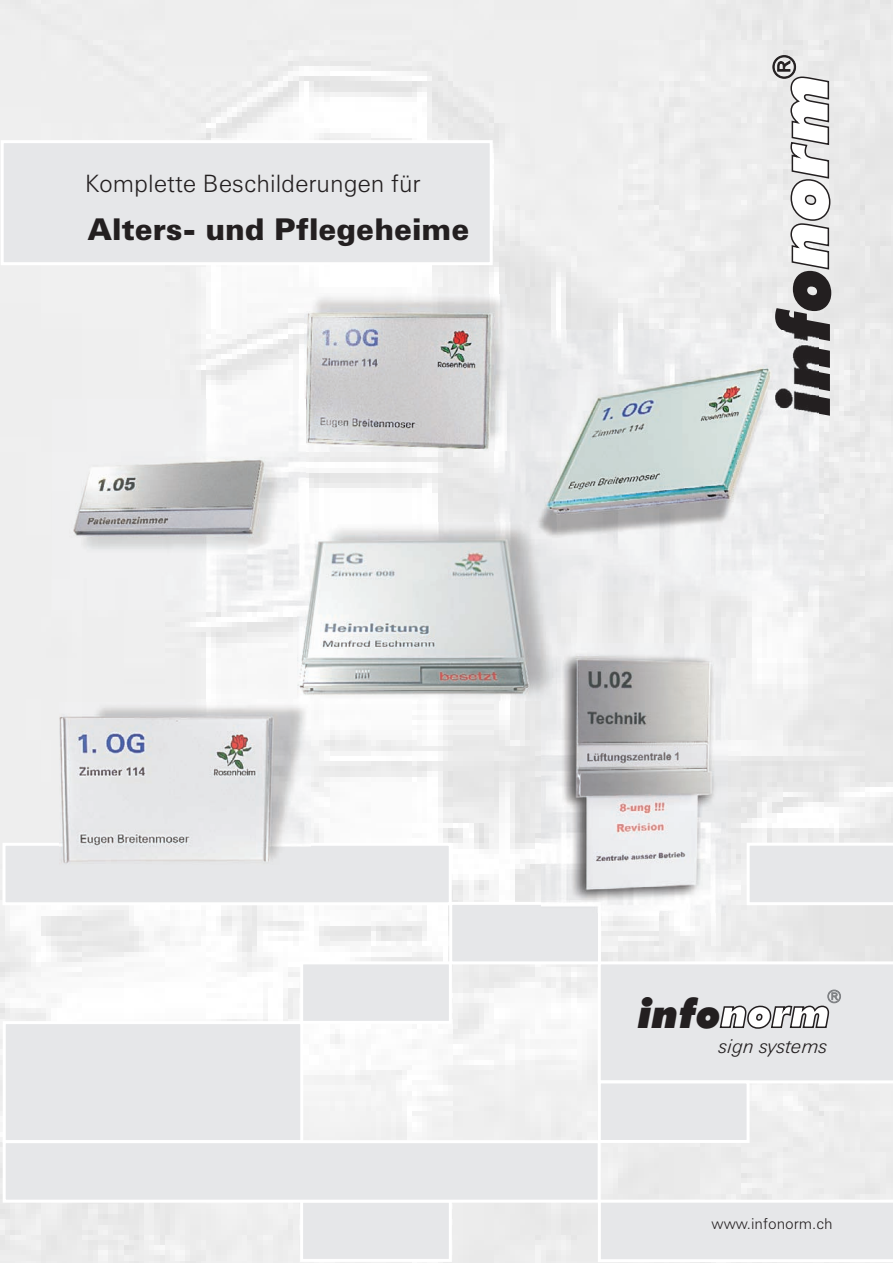
<style>
.page{position:relative;width:893px;height:1263px;background:#fff}
.page>*{position:absolute;margin:0;border:0;box-sizing:border-box;transform-origin:0 0}
.t1{font:italic 900 71.25px "Futura BT";color:#231f20}
.t2{font:italic 900 40.05px "Futura BT";color:#231f20}
.t3{font:900 30px "Zurich BT";color:#231f20}
.t4{font:300 24px "Zurich BT";color:#231f20}
.t5{font:italic 300 19.05px "Zurich BT";color:#231f20}
.t6{font:300 15px "Zurich BT";color:#231f20}
.s1{color:#fff}
</style>
<div class="page">
<img style="left:1px;top:0;width:892px;height:1263px">
<svg style="left:598px;top:1200px;width:295px;height:62px;background:#e8e9eb"></svg>
<div style="left:3px;top:1021px;width:300px;height:122px;background:#e6e7e9;border:3px solid #fff"></div>
<div style="left:300px;top:1199px;width:152px;height:63px;background:#e6e7e9;border:3px solid #fff"></div>
<div style="left:449px;top:902px;width:152px;height:62px;background:#e6e7e9;border:3px solid #fff"></div>
<div style="left:598px;top:1080px;width:152px;height:63px;background:#e6e7e9;border:3px solid #fff"></div>
<svg style="left:747px;top:843px;width:146px;height:62px;background:#e8e9eb"></svg>
<div style="left:300px;top:961px;width:152px;height:63px;background:#e6e7e9;border:3px solid #fff"></div>
<div style="left:3px;top:1140px;width:598px;height:63px;background:#e6e7e9;border:3px solid #fff"></div>
<div style="left:3px;top:843px;width:449px;height:62px;background:#e6e7e9;border:3px solid #fff"></div>
<svg style="left:598px;top:961px;width:295px;height:122px;background:#e6e7e9"></svg>
<div style="left:1px;top:140px;width:492px;height:125px;background:#e6e7e9;border:3px solid #fff"></div>
<svg style="left:773px;top:56px;width:23px;height:22px"></svg>
<img style="left:498px;top:331px;width:320px;height:261px">
<img style="left:305px;top:294px;width:202px;height:156px">
<img style="left:52px;top:399px;width:254px;height:211px">
<img style="left:542px;top:644px;width:186px;height:268px">
<img style="left:297px;top:522px;width:259px;height:179px">
<img style="left:60px;top:703px;width:250px;height:161px">
<p class="t4" style="left:85px;top:174px;width:337px">Komplette Beschilderungen für</p>
<p class="t3" style="left:87px;top:217px;width:383px">Alters- und Pflegeheime</p>
<h1 class="t1" style="left:776px;top:415px;width:344px;rotate:-90deg">info<span class="s1">norm</span></h1>
<h2 class="t2" style="left:638px;top:997px;width:194px">info<span class="s1">norm</span></h2>
<p class="t5" style="left:719px;top:1038px;width:110px">sign systems</p>
<p class="t6" style="left:712px;top:1217px;width:123px">www.infonorm.ch</p>
</div>
